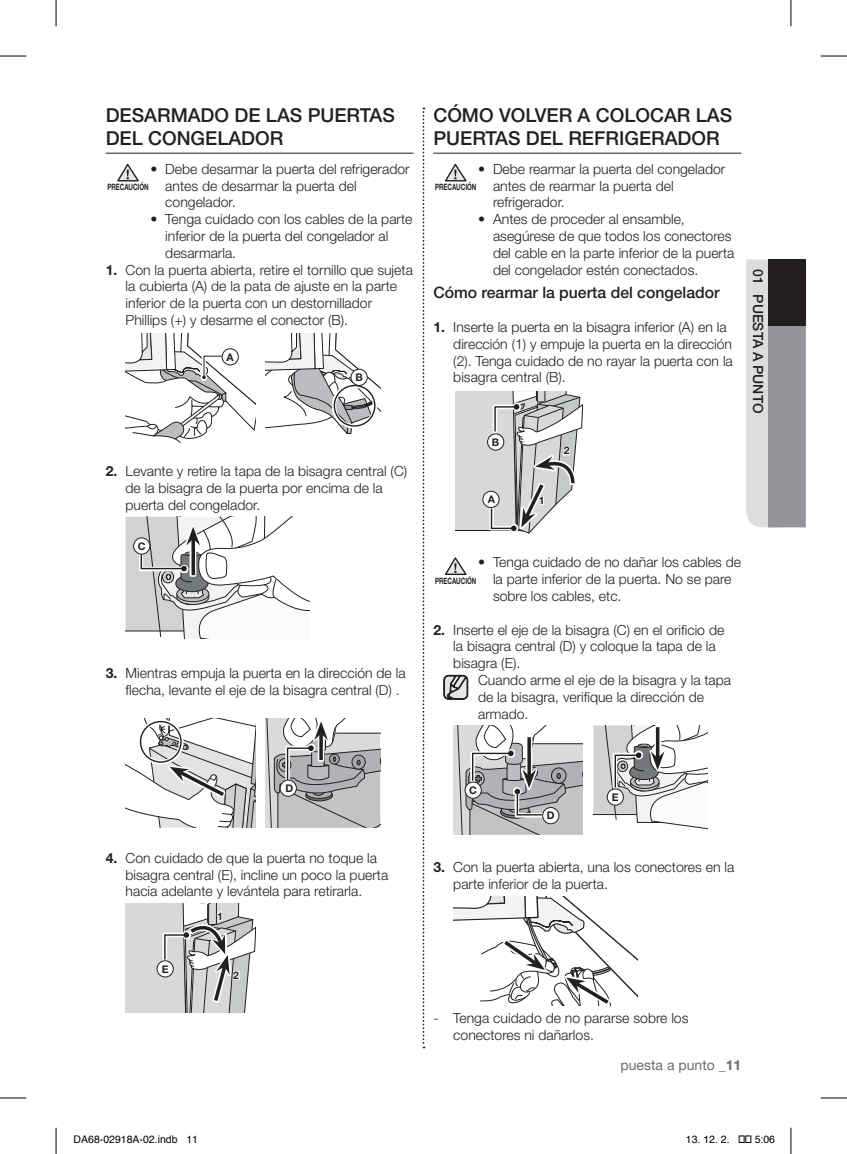
<style>
.page{position:relative;width:847px;height:1154px;background:#fff}
.page>*{position:absolute;margin:0;border:0;box-sizing:border-box;transform-origin:0 0}
.Level_1_Title{font:500 19.25px/23.1px "Helvetica Neue LT Pro";color:#231f20}
.Level_1_Headline{font:500 15.75px "Helvetica Neue LT Pro";color:#231f20}
.Level_2_Body{font:300 14px/16.8px "Helvetica Neue LT Pro";color:#231f20}
.t1{font:14px "Helvetica Neue LT Pro";color:#6c6d70}
.t2{font:500 14px "Helvetica Neue LT Pro";color:#231f20}
.t3{font:10.5px "Helvetica";color:#000}
.t4{font:700 10.5px "Helvetica Neue LT Pro";color:#231f20}
.t5{font:700 8.75px "Helvetica Neue LT Pro";color:#231f20;scale:.7 1}
.s1{font-weight:700}
</style>
<div class="page">
<svg style="left:746px;top:259px;width:59px;height:268px"></svg>
<div style="left:767px;top:259px;width:38px;height:67px;background:#231f20"></div>
<hr style="left:106px;top:153px;width:307px;height:1px;background:#231f20">
<svg style="left:117px;top:163px;width:22px;height:19px"></svg>
<svg style="left:125px;top:333px;width:130px;height:109px"></svg>
<svg style="left:265px;top:333px;width:115px;height:101px"></svg>
<svg style="left:125px;top:517px;width:184px;height:122px"></svg>
<svg style="left:125px;top:719px;width:130px;height:108px"></svg>
<svg style="left:265px;top:718px;width:116px;height:109px"></svg>
<svg style="left:125px;top:903px;width:131px;height:110px"></svg>
<hr style="left:433px;top:153px;width:308px;height:1px;background:#231f20">
<svg style="left:445px;top:163px;width:22px;height:19px"></svg>
<svg style="left:455px;top:392px;width:127px;height:142px"></svg>
<svg style="left:445px;top:557px;width:22px;height:18px"></svg>
<svg style="left:443px;top:674px;width:25px;height:26px"></svg>
<svg style="left:453px;top:725px;width:130px;height:109px"></svg>
<svg style="left:593px;top:725px;width:114px;height:104px"></svg>
<svg style="left:453px;top:896px;width:183px;height:110px"></svg>
<svg style="left:422px;top:108px;width:2px;height:940px"></svg>
<svg style="left:0;top:56px;width:26px;height:1px"></svg>
<svg style="left:820px;top:56px;width:26px;height:1px"></svg>
<svg style="left:0;top:1097px;width:26px;height:1px"></svg>
<svg style="left:820px;top:1097px;width:26px;height:1px"></svg>
<svg style="left:56px;top:0;width:1px;height:26px"></svg>
<svg style="left:56px;top:1128px;width:1px;height:26px"></svg>
<svg style="left:790px;top:0;width:1px;height:26px"></svg>
<svg style="left:790px;top:1128px;width:1px;height:26px"></svg>
<p class="Level_1_Title" style="left:106px;top:104px;width:290px">DESARMADO DE LAS PUERTAS<br>DEL CONGELADOR</p>
<p class="Level_2_Body" style="left:165px;top:160px;width:246px;text-indent:-15px">• Debe desarmar la puerta del refrigerador antes de desarmar la puerta del congelador.</p>
<p class="Level_2_Body" style="left:165px;top:210px;width:248px;text-indent:-15px">• Tenga cuidado con los cables de la parte inferior de la puerta del congelador al desarmarla.</p>
<p class="Level_2_Body" style="left:125px;top:261px;width:289px;text-indent:-20px"><span class="s1">1.</span> Con la puerta abierta, retire el tornillo que sujeta la cubierta (A) de la pata de ajuste en la parte inferior de la puerta con un destornillador Phillips (+) y desarme el conector (B).￼￼￼</p>
<p class="t5" style="left:107px;top:181px;width:61px">PRECAUCIÓN</p>
<p class="t4" style="left:226px;top:350px;width:9px">A</p>
<p class="t4" style="left:355px;top:371px;width:9px">B</p>
<p class="Level_2_Body" style="left:125px;top:462px;width:283px;text-indent:-20px"><span class="s1">2.</span> Levante y retire la tapa de la bisagra central (C) de la bisagra de la puerta por encima de la puerta del congelador.</p>
<p class="t4" style="left:138px;top:539px;width:9px">C</p>
<p class="Level_2_Body" style="left:125px;top:664px;width:281px;text-indent:-20px"><span class="s1">3.</span> Mientras empuja la puerta en la dirección de la flecha, levante el eje de la bisagra central (D) .</p>
<p class="Level_1_Title" style="left:433px;top:104px;width:300px">CÓMO VOLVER A COLOCAR LAS<br>PUERTAS DEL REFRIGERADOR</p>
<p class="Level_2_Body" style="left:493px;top:160px;width:234px;text-indent:-15px">• Debe rearmar la puerta del congelador antes de rearmar la puerta del refrigerador.</p>
<p class="Level_2_Body" style="left:493px;top:210px;width:243px;text-indent:-15px">• Antes de proceder al ensamble, asegúrese de que todos los conectores del cable en la parte inferior de la puerta del congelador estén conectados.</p>
<p class="Level_1_Headline" style="left:433px;top:283px;width:287px">Cómo rearmar la puerta del congelador</p>
<p class="Level_2_Body" style="left:453px;top:318px;width:281px;text-indent:-20px"><span class="s1">1.</span> Inserte la puerta en la bisagra inferior (A) en la dirección (1) y empuje la puerta en la dirección (2). Tenga cuidado de no rayar la puerta con la bisagra central (B).</p>
<p class="t5" style="left:435px;top:181px;width:61px">PRECAUCIÓN</p>
<p class="t4" style="left:491px;top:435px;width:9px">B</p>
<p class="t4" style="left:487px;top:492px;width:9px">A</p>
<p class="t4" style="left:538px;top:494px;width:7px">1</p>
<p class="t4" style="left:563px;top:444px;width:7px">2</p>
<p class="t2" style="left:766px;top:269px;width:144px;rotate:90deg">01 puestaa punto</p>
<p class="Level_2_Body" style="left:493px;top:554px;width:249px;text-indent:-15px">• Tenga cuidado de no dañar los cables de la parte inferior de la puerta. No se pare sobre los cables, etc.</p>
<p class="Level_2_Body" style="left:453px;top:621px;width:272px;text-indent:-20px"><span class="s1">2.</span> Inserte el eje de la bisagra (C) en el orificio de la bisagra central (D) y coloque la tapa de la bisagra (E).</p>
<p class="Level_2_Body" style="left:478px;top:671px;width:254px">Cuando arme el eje de la bisagra y la tapa de la bisagra, verifique la dirección de armado.</p>
<p class="t5" style="left:435px;top:575px;width:61px">PRECAUCIÓN</p>
<p class="t4" style="left:285px;top:781px;width:9px">D</p>
<p class="Level_2_Body" style="left:125px;top:849px;width:264px;text-indent:-20px"><span class="s1">4.</span> Con cuidado de que la puerta no toque la bisagra central (E), incline un poco la puerta hacia adelante y levántela para retirarla.</p>
<p class="t4" style="left:162px;top:962px;width:8px">E</p>
<p class="t4" style="left:217px;top:909px;width:7px">1</p>
<p class="t4" style="left:233px;top:968px;width:7px">2</p>
<p class="t4" style="left:469px;top:783px;width:9px">C</p>
<p class="t4" style="left:546px;top:809px;width:9px">D</p>
<p class="t4" style="left:611px;top:790px;width:8px">E</p>
<p class="Level_2_Body" style="left:453px;top:858px;width:282px;text-indent:-20px"><span class="s1">3.</span> Con la puerta abierta, una los conectores en la parte inferior de la puerta.</p>
<p class="Level_2_Body" style="left:453px;top:1010px;width:236px;text-indent:-20px">- Tenga cuidado de no pararse sobre los conectores ni dañarlos.</p>
<p class="t1" style="left:620px;top:1056px;width:122px">puesta a punto <span class="s1">_11</span></p>
<p class="t3" style="left:74px;top:1131px;width:126px">DA68-02918A-02.indb 11</p>
<p class="t3" style="left:685px;top:1131px;width:45px">13. 12. 2.</p>
<p class="t3" style="left:754px;top:1131px;width:22px">5:06</p>
</div>
